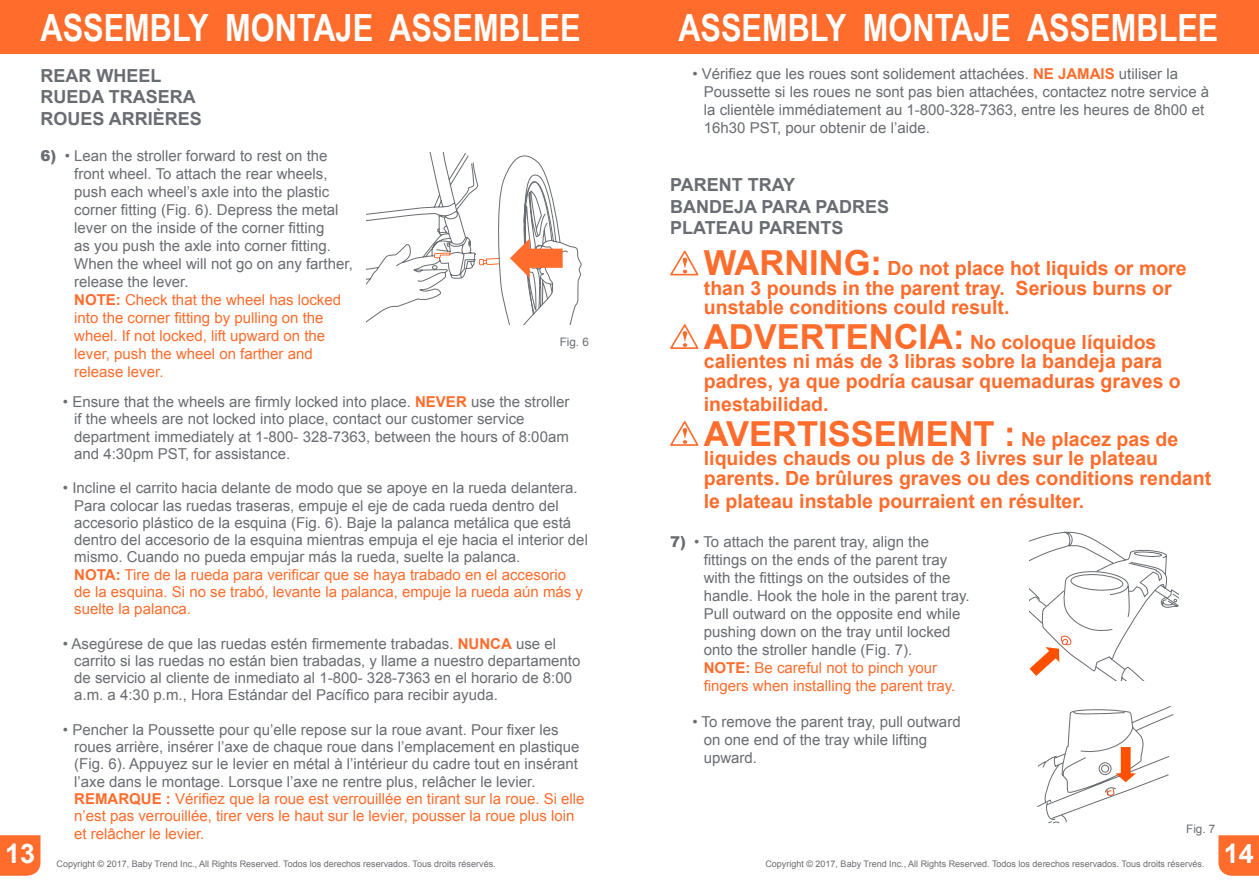
<style>
.page{position:relative;width:1259px;height:893px;background:#fff}
.page>*{position:absolute;margin:0;border:0;box-sizing:border-box;transform-origin:0 0}
.t1{font:700 37.5px "Arial Narrow";color:#fff}
.t2{font:700 34.5px "Arial";color:#ff6c2c}
.t3{font:700 27px "Arial";color:#fff}
.t4{font:700 19.5px/19.5px "Arial";color:#ff6c2c}
.t5{font:700 18px/21.6px "Arial";color:#696c71}
.t6{font:15px/18px "Arial";color:#696c71}
.t7{font:11.7px "Arial";color:#696c71}
.t8{font:9px "Arial";color:#696c71}
.s1{font-weight:900}
.s2{font-weight:700;color:#ff6c2c}
.s3{color:#ff6c2c}
.s4{font-size:34.5px}
.s5{font-size:19.5px}
</style>
<div class="page">
<div style="left:629px;top:0;width:630px;height:54px;background:#ff6c2c"></div>
<div style="left:0;top:0;width:629px;height:54px;background:#ff6c2c"></div>
<div style="left:0;top:835px;width:40px;height:41px;background:#ff6c2c"></div>
<svg style="left:1218px;top:835px;width:41px;height:41px;background:#ff7235"></svg>
<svg style="left:670px;top:250px;width:29px;height:26px"></svg>
<svg style="left:670px;top:324px;width:29px;height:25px"></svg>
<svg style="left:670px;top:421px;width:29px;height:25px"></svg>
<svg style="left:366px;top:152px;width:215px;height:173px"></svg>
<svg style="left:1029px;top:531px;width:150px;height:150px"></svg>
<svg style="left:1037px;top:706px;width:137px;height:118px"></svg>
<h1 class="t1" style="left:40px;top:0;width:541px">ASSEMBLY MONTAJE ASSEMBLEE</h1>
<h1 class="t1" style="left:678px;top:0;width:541px">ASSEMBLY MONTAJE ASSEMBLEE</h1>
<p class="t5" style="left:40px;top:64px;width:163px">REAR WHEEL<br>RUEDA TRASERA<br>ROUES ARRIÈRES</p>
<p class="t6" style="left:74px;top:147px;width:280px;text-indent:-34px"><span class="s1">6)</span> • Lean the stroller forward to rest on the front wheel. To attach the rear wheels, push each wheel’s axle into the plastic corner fitting (Fig. 6). Depress the metal lever on the inside of the corner fitting<br>as you push the axle into corner fitting.<br>When the wheel will not go on any farther, release the lever.<br><span class="s2">NOTE:</span> <span class="s3">Check that the wheel has locked into the corner fitting by pulling on the wheel. If not locked, lift upward on the lever, push the wheel on farther and release lever.</span></p>
<p class="t7" style="left:560px;top:334px;width:31px">Fig. 6</p>
<p class="t6" style="left:74px;top:393px;width:496px;line-height:17.2px;text-indent:-11px">• Ensure that the wheels are firmly locked into place. <span class="s2">NEVER</span> use the stroller if the wheels are not locked into place, contact our customer service department immediately at 1-800- 328-7363, between the hours of 8:00am and 4:30pm PST, for assistance.</p>
<p class="t6" style="left:74px;top:480px;width:515px;line-height:17.2px;text-indent:-11px">• Incline el carrito hacia delante de modo que se apoye en la rueda delantera.<br>Para colocar las ruedas traseras, empuje el eje de cada rueda dentro del accesorio plástico de la esquina (Fig. 6). Baje la palanca metálica que está dentro del accesorio de la esquina mientras empuja el eje hacia el interior del mismo. Cuando no pueda empujar más la rueda, suelte la palanca.<br><span class="s2">NOTA:</span> <span class="s3">Tire de la rueda para verificar que se haya trabado en el accesorio<br>de la esquina. Si no se trabó, levante la palanca, empuje la rueda aún más y suelte la palanca.</span></p>
<p class="t6" style="left:74px;top:635px;width:508px;line-height:17.2px;text-indent:-11px">• Asegúrese de que las ruedas estén firmemente trabadas. <span class="s2">NUNCA</span> use el carrito si las ruedas no están bien trabadas, y llame a nuestro departamento de servicio al cliente de inmediato al 1-800- 328-7363 en el horario de 8:00 a.m. a 4:30 p.m., Hora Estándar del Pacífico para recibir ayuda.</p>
<p class="t6" style="left:74px;top:721px;width:512px;line-height:17.4px;text-indent:-11px">• Pencher la Poussette pour qu’elle repose sur la roue avant. Pour fixer les roues arrière, insérer l’axe de chaque roue dans l’emplacement en plastique (Fig. 6). Appuyez sur le levier en métal à l’intérieur du cadre tout en insérant l’axe dans le montage. Lorsque l’axe ne rentre plus, relâcher le levier.<br><span class="s2">REMARQUE :</span> <span class="s3">Vérifiez que la roue est verrouillée en tirant sur la roue. Si elle n’est pas verrouillée, tirer vers le haut sur le levier, pousser la roue plus loin et relâcher le levier.</span></p>
<p class="t6" style="left:704px;top:65px;width:507px;text-indent:-11px">• Vérifiez que les roues sont solidement attachées. <span class="s2">NE JAMAIS</span> utiliser la Poussette si les roues ne sont pas bien attachées, contactez notre service à la clientèle immédiatement au 1-800-328-7363, entre les heures de 8h00 et 16h30 PST, pour obtenir de l’aide.</p>
<p class="t5" style="left:670px;top:174px;width:221px">PARENT TRAY<br>BANDEJA PARA PADRES<br>PLATEAU PARENTS</p>
<h3 class="t4" style="left:704px;top:259px;width:484px"><span class="s4">WARNING:</span> Do not place hot liquids or more than 3 pounds in the parent tray. Serious burns or unstable conditions could result.</h3>
<h3 class="t4" style="left:704px;top:332px;width:478px"><span class="s4">ADVERTENCIA:</span> No coloque líquidos calientes ni más de 3 libras sobre la bandeja para padres, ya que podría causar quemaduras graves o</h3>
<h3 class="t4" style="left:704px;top:395px;width:126px">inestabilidad.</h3>
<h2 class="t2" style="left:704px;top:414px;width:476px">AVERTISSEMENT : <span class="s5">Ne placez pas de</span></h2>
<h3 class="t4" style="left:704px;top:449px;width:509px">liquides chauds ou plus de 3 livres sur le plateau parents. De brûlures graves ou des conditions rendant</h3>
<h3 class="t4" style="left:704px;top:492px;width:382px">le plateau instable pourraient en résulter.</h3>
<p class="t6" style="left:704px;top:533px;width:267px;text-indent:-34px"><span class="s1">7)</span> • To attach the parent tray, align the fittings on the ends of the parent tray with the fittings on the outsides of the handle. Hook the hole in the parent tray.<br>Pull outward on the opposite end while pushing down on the tray until locked onto the stroller handle (Fig. 7).<br><span class="s2">NOTE:</span> <span class="s3">Be careful not to pinch your fingers when installing the parent tray.</span></p>
<p class="t6" style="left:704px;top:713px;width:258px;text-indent:-11px">• To remove the parent tray, pull outward on one end of the tray while lifting upward.</p>
<p class="t7" style="left:1186px;top:821px;width:31px">Fig. 7</p>
<h3 class="t3" style="left:5px;top:839px;width:32px">13</h3>
<h3 class="t3" style="left:1223px;top:839px;width:32px">14</h3>
<p class="t8" style="left:57px;top:858px;width:441px">Copyright © 2017, Baby Trend Inc., All Rights Reserved. Todos los derechos reservados. Tous droits réservés.</p>
<p class="t8" style="left:765px;top:858px;width:441px">Copyright © 2017, Baby Trend Inc., All Rights Reserved. Todos los derechos reservados. Tous droits réservés.</p>
</div>
